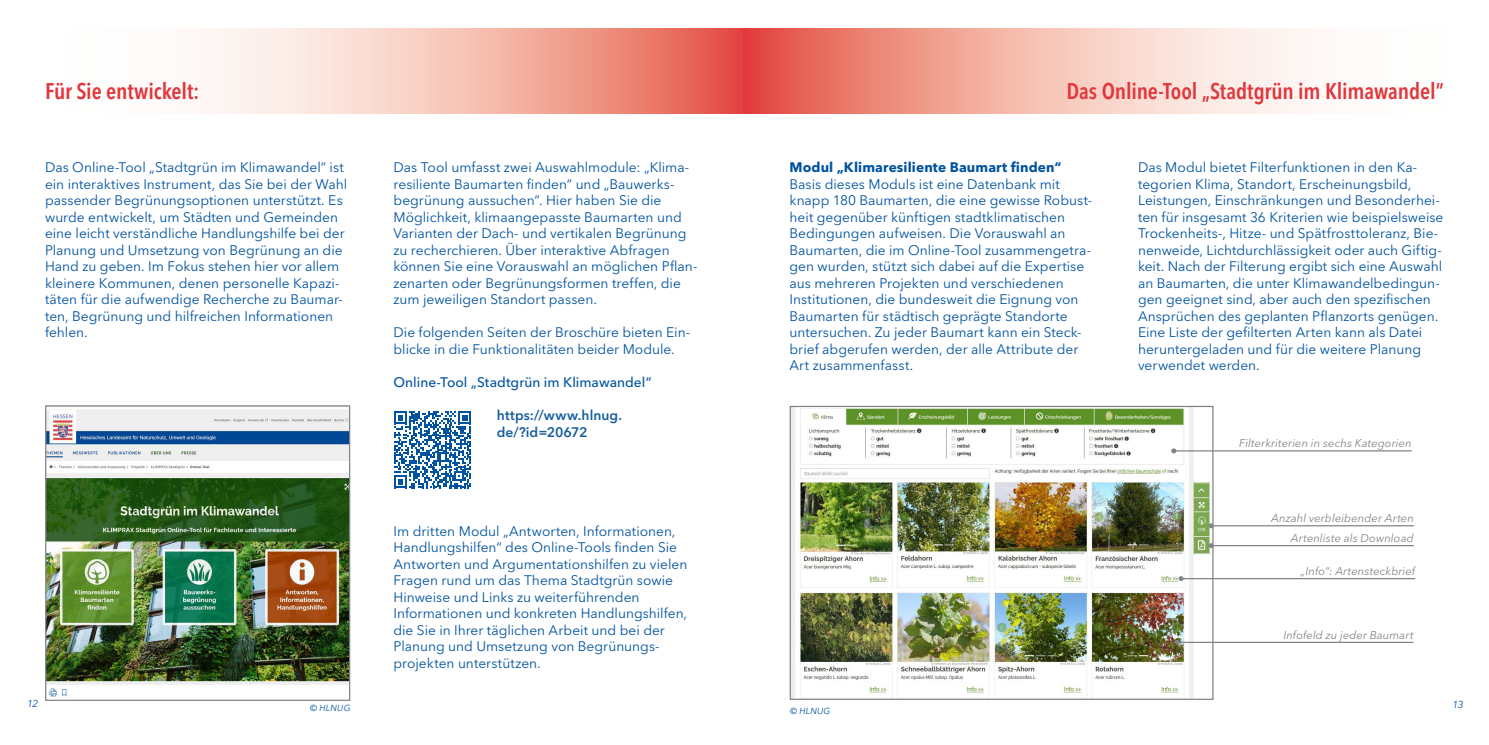
<style>
.page{position:relative;width:1489px;height:745px;background:#fff}
.page>*{position:absolute;margin:0;border:0;box-sizing:border-box;transform-origin:0 0}
.HLNUG_Ueberschrift_3f_rot{font:600 condensed 22.5px "Avenir Next LT Pro";letter-spacing:-.005em;color:#e1373d}
.HLNUG_Fliesstext_3f{font:13.75px/16.5px "Avenir Next LT Pro";color:#0153a0}
.HLNUG_Fliesstext_3f-2{font:500 13.75px "Avenir Next LT Pro";color:#0153a0}
.HLNUG_Fliesstext_3f-3{font:600 13.75px/16.5px "Avenir Next LT Pro";letter-spacing:.005em;color:#175d9e}
.t1{font:italic 11.25px/19.9px "Avenir Next LT Pro";letter-spacing:.005em;color:#828487;text-align:right}
.t2{font:italic 10px "Avenir Next LT Pro";color:#0153a0}
.HLNUG_Bildunterschrift_3f{font:italic 8.75px "Avenir Next LT Pro";letter-spacing:.025em;color:#0153a0}
.s1{font-weight:700}
</style>
<div class="page">
<img style="left:47px;top:409px;width:301px;height:288px">
<div style="left:45px;top:405px;width:305px;height:295px;border:1px solid #828487"></div>
<img style="left:791px;top:407px;width:420px;height:290px">
<div style="left:789px;top:405px;width:424px;height:294px;border:1px solid #828487"></div>
<svg style="left:394px;top:411px;width:77px;height:77px"></svg>
<hr style="left:1173px;top:450px;width:238px;height:1px;background:#828487">
<svg style="left:1171px;top:448px;width:5px;height:5px"></svg>
<hr style="left:1211px;top:525px;width:202px;height:1px;background:#828487">
<svg style="left:1208px;top:523px;width:5px;height:5px"></svg>
<hr style="left:1211px;top:544px;width:202px;height:2px;background:#828487">
<svg style="left:1208px;top:542px;width:5px;height:5px"></svg>
<hr style="left:1180px;top:577px;width:234px;height:2px;background:#828487">
<svg style="left:1178px;top:575px;width:5px;height:5px"></svg>
<hr style="left:1177px;top:641px;width:236px;height:1px;background:#828487">
<svg style="left:1174px;top:639px;width:5px;height:5px"></svg>
<svg style="left:204px;top:29px;width:539px;height:85px;background:#f4b6ab"></svg>
<svg style="left:743px;top:29px;width:566px;height:85px;background:#f3b2a7"></svg>
<p class="HLNUG_Ueberschrift_3f_rot" style="left:45px;top:77px;width:156px">Für Sie entwickelt:</p>
<p class="HLNUG_Ueberschrift_3f_rot" style="left:1066px;top:77px;width:379px">Das Online-Tool „Stadtgrün im Klimawandel”</p>
<p class="HLNUG_Fliesstext_3f" style="left:45px;top:159px;width:303px">Das Online-Tool „Stadtgrün im Klimawandel“ ist ein interaktives Instrument, das Sie bei der Wahl passender Begrünungsoptionen unterstützt. Es wurde entwickelt, um Städten und Gemeinden eine leicht verständliche Handlungshilfe bei der Planung und Umsetzung von Begrünung an die Hand zu geben. Im Fokus stehen hier vor allem kleinere Kommunen, denen personelle Kapazi&shy;täten für die aufwendige Recherche zu Baumar&shy;ten, Begrünung und hilfreichen Informationen fehlen.</p>
<p class="HLNUG_Fliesstext_3f" style="left:393px;top:159px;width:305px">Das Tool umfasst zwei Auswahlmodule: „Klima&shy;resiliente Baumarten finden“ und „Bauwerks&shy;begrünung aussuchen“. Hier haben Sie die Möglichkeit, klimaangepasste Baumarten und Varianten der Dach- und vertikalen Begrünung zu recherchieren. Über interaktive Abfragen können Sie eine Vorauswahl an möglichen Pflan&shy;zenarten oder Begrünungsformen treffen, die zum jeweiligen Standort passen.</p>
<p class="HLNUG_Fliesstext_3f" style="left:393px;top:324px;width:298px">Die folgenden Seiten der Broschüre bieten Ein&shy;blicke in die Funktionalitäten beider Module.</p>
<p class="HLNUG_Fliesstext_3f-2" style="left:393px;top:373px;width:259px">Online-Tool „Stadtgrün im Klimawandel“</p>
<p class="HLNUG_Fliesstext_3f-3" style="left:497px;top:406px;width:127px">https://www.hlnug. de/?id=20672</p>
<p class="HLNUG_Fliesstext_3f" style="left:393px;top:522px;width:295px">Im dritten Modul „Antworten, Informationen, Handlungshilfen“ des Online-Tools finden Sie Antworten und Argumentationshilfen zu vielen Fragen rund um das Thema Stadtgrün sowie Hinweise und Links zu weiterführenden Informationen und konkreten Handlungshilfen, die Sie in Ihrer täglichen Arbeit und bei der Planung und Umsetzung von Begrünungs&shy;projekten unterstützen.</p>
<p class="HLNUG_Fliesstext_3f" style="left:789px;top:159px;width:304px"><span class="s1">Modul „Klimaresiliente Baumart finden“ </span>Basis dieses Moduls ist eine Datenbank mit knapp 180 Baumarten, die eine gewisse Robust&shy;heit gegenüber künftigen stadtklimatischen Bedingungen aufweisen. Die Vorauswahl an Baumarten, die im Online-Tool zusammengetra&shy;gen wurden, stützt sich dabei auf die Expertise aus mehreren Projekten und verschiedenen Institutionen, die bundesweit die Eignung von Baumarten für städtisch geprägte Standorte untersuchen. Zu jeder Baumart kann ein Steck&shy;brief abgerufen werden, der alle Attribute der Art zusammenfasst.</p>
<p class="HLNUG_Fliesstext_3f" style="left:1137px;top:159px;width:307px">Das Modul bietet Filterfunktionen in den Ka&shy;tegorien Klima, Standort, Erscheinungsbild, Leistungen, Einschränkungen und Besonderhei&shy;ten für insgesamt 36 Kriterien wie beispielsweise Trockenheits-, Hitze- und Spätfrosttoleranz, Bie&shy;nenweide, Lichtdurchlässigkeit oder auch Giftig&shy;keit. Nach der Filterung ergibt sich eine Auswahl an Baumarten, die unter Klimawandelbedingun&shy;gen geeignet sind, aber auch den spezifischen Ansprüchen des geplanten Pflanzorts genügen.<br>Eine Liste der gefilterten Arten kann als Datei heruntergeladen und für die weitere Planung verwendet werden.</p>
<p class="t1" style="left:1238px;top:433px;width:174px">Filterkriterien in sechs Kategorien</p>
<p class="t1" style="left:1270px;top:508px;width:144px">Anzahl verbleibender Arten<br>Artenliste als Download</p>
<p class="t1" style="left:1300px;top:560px;width:116px">„Info“: Artensteckbrief</p>
<p class="t1" style="left:1283px;top:624px;width:132px">Infofeld zu jeder Baumart</p>
<p class="t2" style="left:27px;top:697px;width:13px">12</p>
<p class="t2" style="left:1452px;top:698px;width:13px">13</p>
<p class="HLNUG_Bildunterschrift_3f" style="left:310px;top:702px;width:42px">© HLNUG</p>
<p class="HLNUG_Bildunterschrift_3f" style="left:790px;top:705px;width:42px">© HLNUG</p>
</div>
